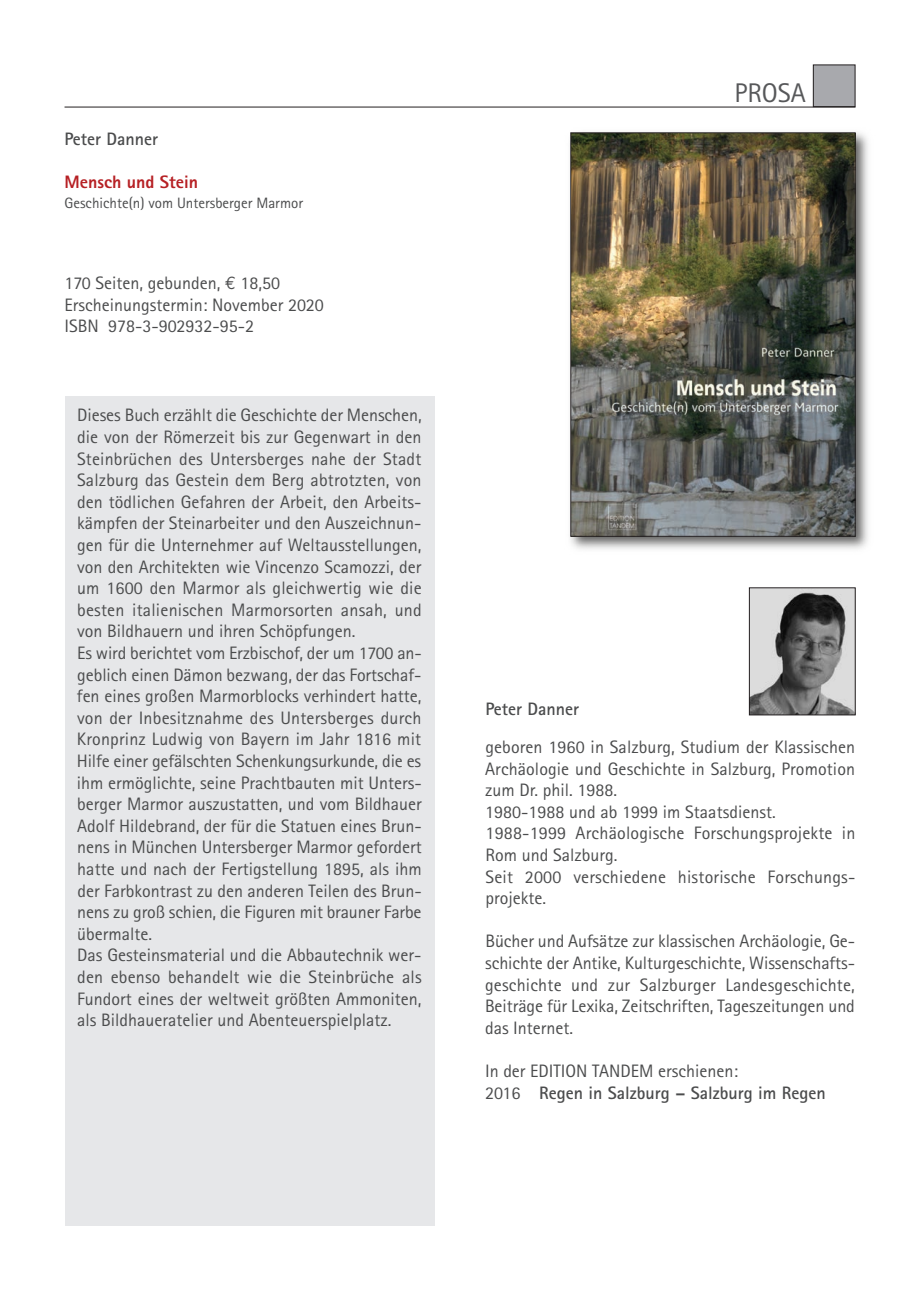
<style>
.page{position:relative;width:920px;height:1290px;background:#fff}
.page>*{position:absolute;margin:0;border:0;box-sizing:border-box;transform-origin:0 0}
.t1{font:27px "Rotis Sans Serif";color:#57585a}
.t2{font:18px/21.6px "Rotis Sans Serif";color:#4b4c4d}
.t3{font:700 18px "Rotis Sans Serif";color:#4b4c4d}
.t4{font:800 18px "Rotis Sans Serif";color:#b62024}
.t5{font:15px "Rotis Sans Serif";color:#4b4c4d}
.s1{font-family:"Euro Mono"}
.s2{font-weight:700}
</style>
<div class="page">
<div style="left:814px;top:65px;width:41px;height:41px;background:#a8a9ad"></div>
<div style="left:813px;top:65px;width:42px;height:42px;border:1px solid #231f20"></div>
<hr style="left:65px;top:107px;width:790px;height:1px;background:#231f20">
<div style="left:65px;top:396px;width:369px;height:829px;background:#e6e7e9"></div>
<img style="left:751px;top:590px;width:102px;height:123px">
<div style="left:749px;top:588px;width:106px;height:127px;border:1px solid #231f20"></div>
<img style="left:570px;top:132px;width:298px;height:417px">
<img style="left:573px;top:135px;width:280px;height:399px">
<div style="left:571px;top:133px;width:284px;height:403px;border:1px solid #231f20"></div>
<p class="t3" style="left:65px;top:133px;width:95px">Peter Danner</p>
<p class="t4" style="left:65px;top:176px;width:135px">Mensch und Stein</p>
<p class="t5" style="left:65px;top:197px;width:240px">Geschichte(n) vom Untersberger Marmor</p>
<p class="t2" style="left:65px;top:274px;width:261px">170 Seiten, gebunden, <span class="s1">€</span> 18,50<br>Erscheinungstermin: November 2020<br>ISBN 978-3-902932-95-2</p>
<p class="t2" style="left:77px;top:406px;width:346px">Dieses Buch erzählt die Geschichte der Menschen, die von der Römerzeit bis zur Gegenwart in den Steinbrüchen des Untersberges nahe der Stadt Salzburg das Gestein dem Berg abtrotzten, von den tödlichen Gefahren der Arbeit, den Arbeits&shy;kämpfen der Steinarbeiter und den Auszeichnun&shy;gen für die Unternehmer auf Weltausstellungen, von den Architekten wie Vincenzo Scamozzi, der um 1600 den Marmor als gleichwertig wie die besten italienischen Marmorsorten ansah, und von Bildhauern und ihren Schöpfungen.<br>Es wird berichtet vom Erzbischof, der um 1700 an&shy;geblich einen Dämon bezwang, der das Fortschaf&shy;fen eines großen Marmorblocks verhindert hatte, von der Inbesitznahme des Untersberges durch Kronprinz Ludwig von Bayern im Jahr 1816 mit Hilfe einer gefälschten Schenkungsurkunde, die es ihm ermöglichte, seine Prachtbauten mit Unters&shy;berger Marmor auszustatten, und vom Bildhauer Adolf Hildebrand, der für die Statuen eines Brun&shy;nens in München Untersberger Marmor gefordert hatte und nach der Fertigstellung 1895, als ihm der Farbkontrast zu den anderen Teilen des Brun&shy;nens zu groß schien, die Figuren mit brauner Farbe übermalte.<br>Das Gesteinsmaterial und die Abbautechnik wer&shy;den ebenso behandelt wie die Steinbrüche als Fundort eines der weltweit größten Ammoniten, als Bildhaueratelier und Abenteuerspielplatz.</p>
<h1 class="t1" style="left:734px;top:83px;width:73px">PROSA</h1>
<p class="t3" style="left:485px;top:702px;width:95px">Peter Danner</p>
<p class="t2" style="left:485px;top:738px;width:372px">geboren 1960 in Salzburg, Studium der Klassischen Archäologie und Geschichte in Salzburg, Promotion zum Dr. phil. 1988.<br>1980-1988 und ab 1999 im Staatsdienst.<br>1988-1999 Archäologische Forschungsprojekte in Rom und Salzburg.<br>Seit 2000 verschiedene historische Forschungs&shy;projekte.</p>
<p class="t2" style="left:485px;top:932px;width:372px;text-align:justify">Bücher und Aufsätze zur klassischen Archäologie, Ge&shy;schichte der Antike, Kulturgeschichte, Wissenschafts&shy;geschichte und zur Salzburger Landesgeschichte, Beiträge für Lexika, Zeitschriften, Tageszeitungen und das Internet.</p>
<p class="t2" style="left:485px;top:1062px;width:342px">In der EDITION TANDEM erschienen:<br>2016 <span class="s2">Regen in Salzburg – Salzburg im Regen</span></p>
</div>
